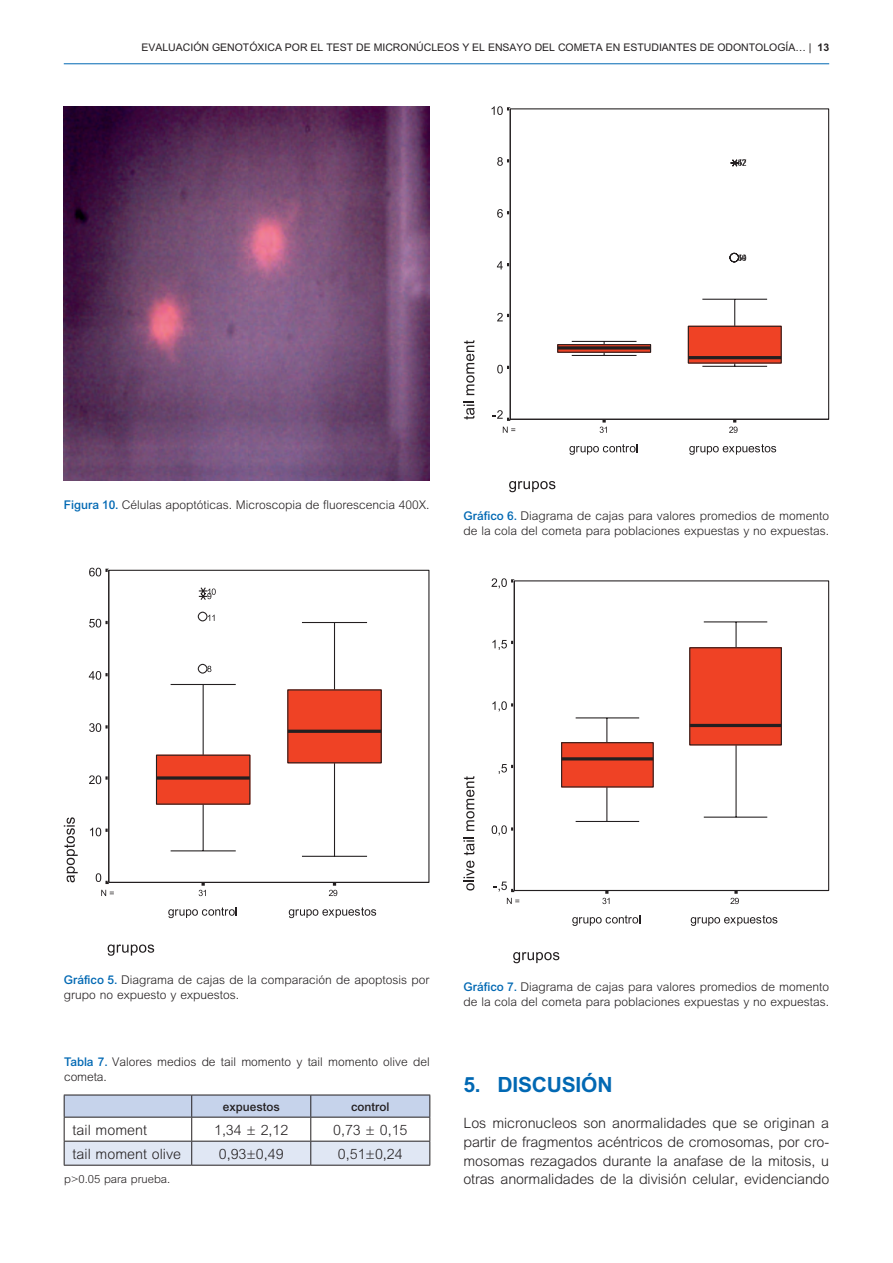
<style>
.page{position:relative;width:893px;height:1263px;background:#fff}
.page>*{position:absolute;margin:0;border:0;box-sizing:border-box;transform-origin:0 0}
._01-TITULO_1{font:700 21px "M Arial";letter-spacing:-.01em;color:#0168b3}
._05-TXT_GRAL{font:300 14.25px/18.8px "M Arial";letter-spacing:-.005em;color:#231f20;text-align:justify}
.txt_gral_tbl{font:300 14.25px "M Arial";color:#231f20}
._04-PIE_FIGURAS{font:300 12px/15px "M Arial";color:#231f20}
.cabecera_tbl{font:500 12px "Arial";color:#231f20}
.txt_gral_tbl-2{font:300 11.25px "M Arial";color:#231f20}
.t1{font:10.5px "M Arial";color:#231f20}
.s1{font-weight:700}
.s2{font-family:"Arial";font-weight:500;color:#0168b3}
</style>
<div class="page">
<hr style="left:64px;top:63px;width:765px;height:1px;background:#0168b3">
<img style="left:64px;top:106px;width:365px;height:375px">
<svg style="left:101px;top:890px;width:13px;height:6px"></svg>
<svg style="left:108px;top:944px;width:46px;height:12px"></svg>
<svg style="left:289px;top:907px;width:87px;height:11px"></svg>
<svg style="left:168px;top:907px;width:69px;height:11px"></svg>
<svg style="left:64px;top:817px;width:14px;height:65px"></svg>
<svg style="left:96px;top:873px;width:13px;height:11px"></svg>
<svg style="left:90px;top:828px;width:18px;height:8px"></svg>
<svg style="left:89px;top:775px;width:19px;height:9px"></svg>
<svg style="left:89px;top:723px;width:19px;height:9px"></svg>
<svg style="left:89px;top:671px;width:19px;height:9px"></svg>
<svg style="left:89px;top:619px;width:19px;height:8px"></svg>
<svg style="left:89px;top:568px;width:20px;height:8px"></svg>
<svg style="left:199px;top:883px;width:7px;height:13px"></svg>
<svg style="left:329px;top:883px;width:8px;height:13px"></svg>
<svg style="left:108px;top:569px;width:322px;height:314px"></svg>
<svg style="left:207px;top:666px;width:4px;height:6px"></svg>
<svg style="left:208px;top:615px;width:7px;height:6px"></svg>
<svg style="left:207px;top:588px;width:9px;height:11px"></svg>
<svg style="left:503px;top:427px;width:12px;height:6px"></svg>
<svg style="left:509px;top:481px;width:46px;height:11px"></svg>
<svg style="left:689px;top:444px;width:87px;height:11px"></svg>
<svg style="left:569px;top:444px;width:69px;height:11px"></svg>
<svg style="left:463px;top:401px;width:11px;height:19px"></svg>
<svg style="left:464px;top:340px;width:10px;height:55px"></svg>
<svg style="left:493px;top:410px;width:17px;height:11px"></svg>
<svg style="left:497px;top:365px;width:12px;height:8px"></svg>
<svg style="left:497px;top:313px;width:12px;height:8px"></svg>
<svg style="left:497px;top:261px;width:12px;height:8px"></svg>
<svg style="left:497px;top:209px;width:12px;height:9px"></svg>
<svg style="left:497px;top:157px;width:12px;height:9px"></svg>
<svg style="left:492px;top:106px;width:18px;height:9px"></svg>
<svg style="left:600px;top:420px;width:7px;height:13px"></svg>
<svg style="left:729px;top:420px;width:9px;height:13px"></svg>
<svg style="left:509px;top:108px;width:321px;height:312px"></svg>
<svg style="left:737px;top:255px;width:9px;height:6px"></svg>
<svg style="left:737px;top:159px;width:9px;height:7px"></svg>
<svg style="left:507px;top:898px;width:12px;height:6px"></svg>
<svg style="left:513px;top:952px;width:46px;height:11px"></svg>
<svg style="left:691px;top:915px;width:86px;height:11px"></svg>
<svg style="left:572px;top:915px;width:68px;height:11px"></svg>
<svg style="left:463px;top:861px;width:11px;height:29px"></svg>
<svg style="left:463px;top:837px;width:11px;height:18px"></svg>
<svg style="left:464px;top:776px;width:10px;height:55px"></svg>
<svg style="left:494px;top:881px;width:20px;height:11px"></svg>
<svg style="left:492px;top:825px;width:21px;height:10px"></svg>
<svg style="left:499px;top:764px;width:14px;height:10px"></svg>
<svg style="left:492px;top:701px;width:21px;height:10px"></svg>
<svg style="left:492px;top:640px;width:21px;height:10px"></svg>
<svg style="left:491px;top:578px;width:23px;height:10px"></svg>
<svg style="left:602px;top:891px;width:7px;height:13px"></svg>
<svg style="left:730px;top:891px;width:9px;height:13px"></svg>
<svg style="left:606px;top:718px;width:1px;height:24px"></svg>
<hr style="left:576px;top:717px;width:63px;height:1px;background:#231f20">
<hr style="left:606px;top:787px;width:1px;height:34px;background:#231f20">
<hr style="left:576px;top:821px;width:63px;height:1px;background:#231f20">
<hr style="left:735px;top:622px;width:2px;height:26px;background:#231f20">
<hr style="left:704px;top:621px;width:63px;height:1px;background:#231f20">
<hr style="left:735px;top:745px;width:2px;height:72px;background:#231f20">
<hr style="left:704px;top:817px;width:63px;height:1px;background:#231f20">
<div style="left:690px;top:648px;width:91px;height:97px;background:#ef4225"></div>
<div style="left:689px;top:647px;width:93px;height:98px;border:1px solid #231f20"></div>
<div style="left:562px;top:743px;width:91px;height:44px;background:#ef4225"></div>
<div style="left:561px;top:742px;width:93px;height:45px;border:1px solid #231f20"></div>
<hr style="left:562px;top:757px;width:91px;height:3px;background:#231f20">
<hr style="left:690px;top:724px;width:91px;height:3px;background:#231f20">
<hr style="left:514px;top:581px;width:1px;height:309px;background:#231f20">
<hr style="left:514px;top:890px;width:315px;height:1px;background:#231f20">
<svg style="left:64px;top:1095px;width:366px;height:70px"></svg>
<hr style="left:64px;top:1165px;width:128px;height:1px;background:#231f20">
<hr style="left:192px;top:1165px;width:119px;height:1px;background:#231f20">
<hr style="left:311px;top:1165px;width:119px;height:1px;background:#231f20">
<p class="t1" style="left:141px;top:41px;width:689px">EVALUACIÓN GENOTÓXICA POR EL TEST DE MICRONÚCLEOS Y EL ENSAYO DEL COMETA EN ESTUDIANTES DE ODONTOLOGÍA… | <span class="s1">13</span></p>
<p class="_04-PIE_FIGURAS" style="left:64px;top:497px;width:367px"><span class="s2">Figura 10.</span> Células apoptóticas. Microscopia de fluorescencia 400X.</p>
<p class="_04-PIE_FIGURAS" style="left:463px;top:508px;width:367px"><span class="s2">Gráfico 6.</span> Diagrama de cajas para valores promedios de momento de la cola del cometa para poblaciones expuestas y no expuestas.</p>
<p class="_04-PIE_FIGURAS" style="left:64px;top:972px;width:367px"><span class="s2">Gráfico 5.</span> Diagrama de cajas de la comparación de apoptosis por grupo no expuesto y expuestos.</p>
<p class="_04-PIE_FIGURAS" style="left:64px;top:1054px;width:367px"><span class="s2">Tabla 7.</span> Valores medios de tail momento y tail momento olive del cometa.</p>
<p class="cabecera_tbl" style="left:223px;top:1099px;width:58px">expuestos</p>
<p class="cabecera_tbl" style="left:351px;top:1099px;width:40px">control</p>
<p class="txt_gral_tbl" style="left:73px;top:1122px;width:76px">tail moment</p>
<p class="txt_gral_tbl" style="left:214px;top:1122px;width:76px">1,34 ± 2,12</p>
<p class="txt_gral_tbl" style="left:333px;top:1122px;width:76px">0,73 ± 0,15</p>
<p class="txt_gral_tbl" style="left:73px;top:1146px;width:110px">tail moment olive</p>
<p class="txt_gral_tbl" style="left:219px;top:1146px;width:66px">0,93±0,49</p>
<p class="txt_gral_tbl" style="left:338px;top:1146px;width:66px">0,51±0,24</p>
<p class="txt_gral_tbl-2" style="left:64px;top:1172px;width:108px">p&gt;0.05 para prueba.</p>
<p class="_04-PIE_FIGURAS" style="left:463px;top:979px;width:367px"><span class="s2">Gráfico 7.</span> Diagrama de cajas para valores promedios de momento de la cola del cometa para poblaciones expuestas y no expuestas.</p>
<p class="_01-TITULO_1" style="left:463px;top:1073px;width:151px">5. DISCUSIÓN</p>
<p class="_05-TXT_GRAL" style="left:463px;top:1114px;width:367px">Los micronucleos son anormalidades que se originan a partir de fragmentos acéntricos de cromosomas, por cro&shy;mosomas rezagados durante la anafase de la mitosis, u otras anormalidades de la división celular, evidenciando</p>
</div>
